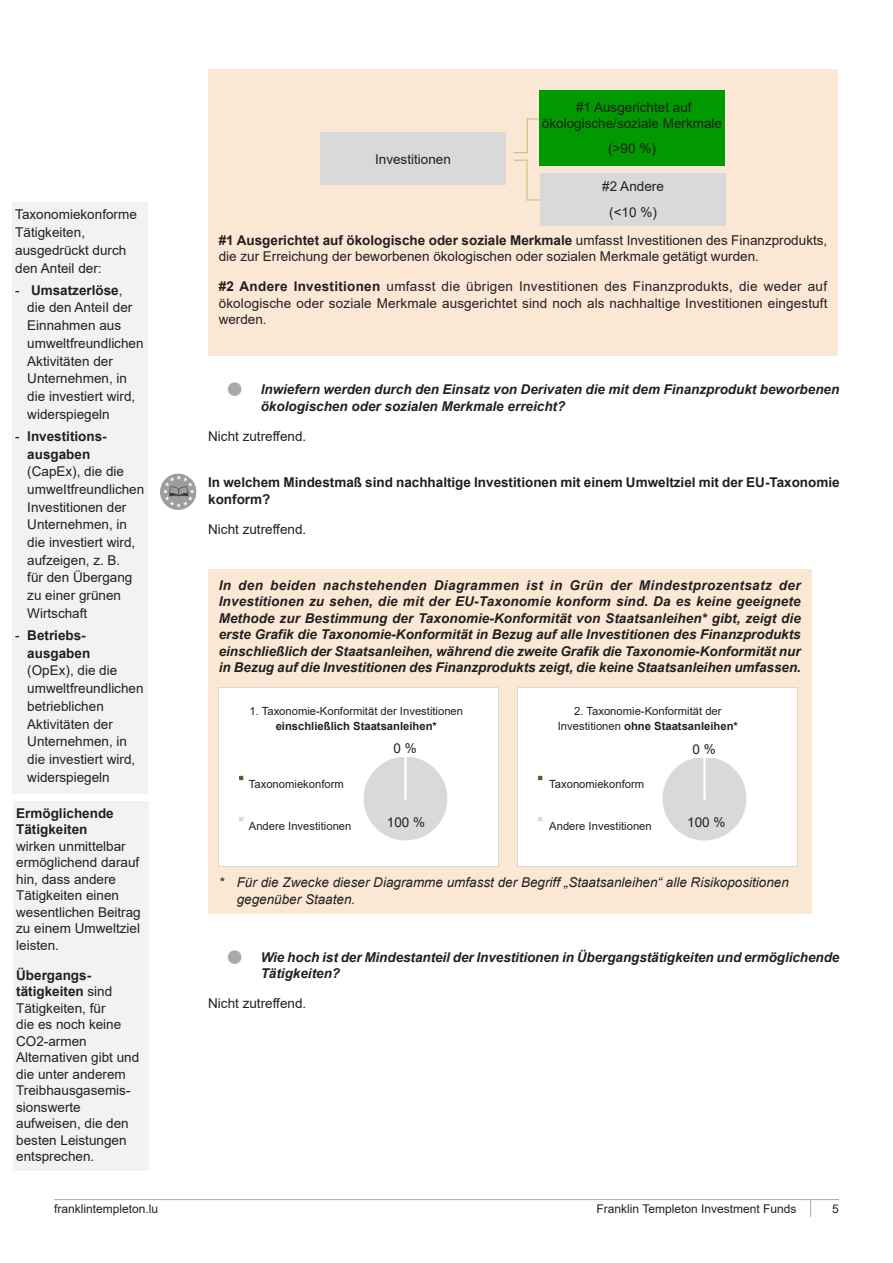
<style>
.page{position:relative;width:893px;height:1263px;background:#fff}
.page>*{position:absolute;margin:0;border:0;box-sizing:border-box;transform-origin:0 0}
._03a_Body{font:13.5px/17.7px "Arial";color:#231f20}
._03a_Body-2{font:italic 700 13.5px/16.5px "Arial";color:#231f20}
._03a_Body-3{font:italic 13.5px/16.5px "Arial";color:#231f20}
.normal_indent{font:700 13.5px/16.5px "Arial";color:#231f20}
.t1{font:12px "Arial";color:#231f20}
._03a_Body-4{font:11.25px/15px "Arial";color:#231f20;text-align:center}
.s1{font-weight:700}
.s2{color:#a8a9ad}
</style>
<div class="page">
<hr style="left:54px;top:1199px;width:785px;height:1px;background:#a8a9ad">
<svg style="left:810px;top:1200px;width:1px;height:17px"></svg>
<div style="left:208px;top:70px;width:630px;height:286px;background:#fae8d5"></div>
<div style="left:320px;top:133px;width:186px;height:52px;background:#d9d9d9"></div>
<svg style="left:514px;top:160px;width:13px;height:1px"></svg>
<hr style="left:527px;top:160px;width:1px;height:40px;background:#c4be6e">
<svg style="left:527px;top:200px;width:13px;height:1px"></svg>
<svg style="left:514px;top:152px;width:13px;height:1px"></svg>
<hr style="left:527px;top:119px;width:1px;height:34px;background:#c4be6e">
<svg style="left:527px;top:119px;width:12px;height:1px"></svg>
<div style="left:539px;top:90px;width:186px;height:75px;background:#090"></div>
<div style="left:540px;top:173px;width:186px;height:52px;background:#d9d9d9"></div>
<div style="left:208px;top:570px;width:603px;height:344px;background:#fae8d5"></div>
<img style="left:518px;top:687px;width:279px;height:179px">
<img style="left:219px;top:687px;width:279px;height:179px">
<svg style="left:160px;top:474px;width:36px;height:36px"></svg>
<div style="left:12px;top:202px;width:135px;height:592px;background:#f2f2f2"></div>
<div style="left:387px;top:817px;width:38px;height:13px;background:#d9d9d9"></div>
<div style="left:687px;top:817px;width:38px;height:13px;background:#d9d9d9"></div>
<div style="left:386px;top:743px;width:38px;height:13px;background:#fff"></div>
<div style="left:685px;top:744px;width:38px;height:14px;background:#fff"></div>
<div style="left:13px;top:800px;width:135px;height:370px;background:#f2f2f2"></div>
<p class="_03a_Body" style="left:15px;top:206px;width:123px">Taxonomiekonforme<br>Tätigkeiten, ausgedrückt durch den Anteil der:</p>
<p class="_03a_Body" style="left:27px;top:281px;width:118px;text-indent:-12px">- <span class="s1">Umsatzerlöse</span>, die den AnteiI der<br>Einnahmen aus umweltfreundlichen<br>Aktivitäten der<br>Unternehmen, in die investiert wird, widerspiegeln</p>
<p class="_03a_Body" style="left:27px;top:427px;width:119px;text-indent:-12px">- <span class="s1">lnvestitions&shy;ausgaben </span>(CapEx), die die umweItfreundlichen<br>Investitionen der<br>Unternehmen, in die investiert wird, aufzeigen, z. B.<br>für den Übergang zu einer grünen<br>Wirtschaft</p>
<p class="_03a_Body" style="left:27px;top:626px;width:118px;text-indent:-12px">- <span class="s1">Betriebs&shy;ausgaben<br></span>(OpEx), die die umweltfreundlichen betrieblichen<br>Aktivitäten der<br>Unternehmen, in die investiert wird, widerspiegeln</p>
<p class="_03a_Body" style="left:16px;top:805px;width:126px;line-height:16.5px"><span class="s1">Ermöglichende<br>Tätigkeiten<br></span>wirken unmittelbar ermöglichend darauf hin, dass andere<br>Tätigkeiten einen wesentlichen Beitrag zu einem Umweltziel leisten.</p>
<p class="_03a_Body" style="left:16px;top:967px;width:125px;line-height:16.5px"><span class="s1">Übergangs&shy;tätigkeiten</span> sind<br>Tätigkeiten, für<br>die es noch keine<br>CO2-armen<br>Alternativen gibt und die unter anderem<br>Treibhausgasemis&shy;sionswerte aufweisen, die den besten Leistungen entsprechen.</p>
<p class="_03a_Body" style="left:542px;top:99px;width:182px;line-height:16.2px;text-align:center">#1 Ausgerichtet auf ökologische/soziale Merkmale</p>
<p class="_03a_Body" style="left:608px;top:140px;width:49px">(&gt;90 %)</p>
<p class="_03a_Body" style="left:602px;top:178px;width:63px">#2 Andere</p>
<p class="_03a_Body" style="left:609px;top:203px;width:49px">(&lt;10 %)</p>
<p class="_03a_Body" style="left:219px;top:231px;width:610px;line-height:16.5px"><span class="s1">#1 Ausgerichtet auf ökologische oder soziale Merkmale</span> umfasst Investitionen des Finanzprodukts, die zur Erreichung der beworbenen ökologischen oder sozialen Merkmale getätigt wurden.</p>
<p class="_03a_Body" style="left:219px;top:278px;width:610px;line-height:16.5px;text-align:justify"><span class="s1">#2 Andere Investitionen</span> umfasst die übrigen Investitionen des Finanzprodukts, die weder auf ökologische oder soziale Merkmale ausgerichtet sind noch als nachhaltige Investitionen eingestuft werden.</p>
<p class="_03a_Body" style="left:375px;top:150px;width:77px">Investitionen</p>
<p class="_03a_Body-2" style="left:261px;top:382px;width:580px;text-indent:-34px"><span class="s2">•</span> lnwiefern werden durch den Einsatz von Derivaten die mit dem Finanzprodukt beworbenen ökologischen oder sozialen Merkmale erreicht?</p>
<p class="_03a_Body" style="left:208px;top:427px;width:100px">Nicht zutreffend.</p>
<p class="normal_indent" style="left:208px;top:474px;width:633px">In welchem Mindestmaß sind nachhaltige Investitionen mit einem Umweltziel mit der EU-Taxonomie konform?</p>
<p class="_03a_Body" style="left:208px;top:520px;width:100px">Nicht zutreffend.</p>
<p class="_03a_Body-2" style="left:219px;top:577px;width:584px;text-align:justify">In den beiden nachstehenden Diagrammen ist in Grün der Mindestprozentsatz der Investitionen zu sehen, die mit der EU-Taxonomie konform sind. Da es keine geeignete Methode zur Bestimmung der Taxonomie-Konformität von Staatsanleihen* gibt, zeigt die erste Grafik die Taxonomie-Konformität in Bezug auf alle Investitionen des Finanzprodukts einschließlich der Staatsanleihen, während die zweite Grafik die Taxonomie-Konformität nur in Bezug auf die Investitionen des Finanzprodukts zeigt, die keine Staatsanleihen umfassen.</p>
<p class="_03a_Body-4" style="left:249px;top:703px;width:215px">1. Taxonomie-Konformität der Investitionen <span class="s1">einschließlich Staatsanleihen*</span></p>
<p class="_03a_Body-4" style="left:558px;top:703px;width:182px">2. Taxonomie-Konformität der<br>Investitionen <span class="s1">ohne Staatsanleihen*</span></p>
<p class="_03a_Body-4" style="left:249px;top:776px;width:97px">Taxonomiekonform</p>
<p class="_03a_Body-4" style="left:249px;top:818px;width:104px">Andere Investitionen</p>
<p class="_03a_Body" style="left:394px;top:739px;width:25px">0 %</p>
<p class="_03a_Body" style="left:692px;top:740px;width:25px">0 %</p>
<p class="_03a_Body-4" style="left:549px;top:776px;width:97px">Taxonomiekonform</p>
<p class="_03a_Body" style="left:387px;top:813px;width:40px">100 %</p>
<p class="_03a_Body-4" style="left:549px;top:818px;width:104px">Andere Investitionen</p>
<p class="_03a_Body" style="left:687px;top:813px;width:40px">100 %</p>
<p class="_03a_Body-3" style="left:237px;top:874px;width:554px;text-indent:-18px">* Für die Zwecke dieser Diagramme umfasst der Begriff „Staatsanleihen“ alle Risikopositionen gegenüber Staaten.</p>
<p class="_03a_Body-2" style="left:261px;top:949px;width:580px;text-indent:-34px"><span class="s2">•</span> Wie hoch ist der Mindestanteil der Investitionen in Übergangstätigkeiten und ermöglichende<br>Tätigkeiten?</p>
<p class="_03a_Body" style="left:208px;top:994px;width:100px">Nicht zutreffend.</p>
<p class="t1" style="left:54px;top:1200px;width:106px">franklintempleton.lu</p>
<p class="t1" style="left:597px;top:1200px;width:201px">Franklin Templeton Investment Funds</p>
<p class="t1" style="left:832px;top:1200px;width:8px">5</p>
</div>
